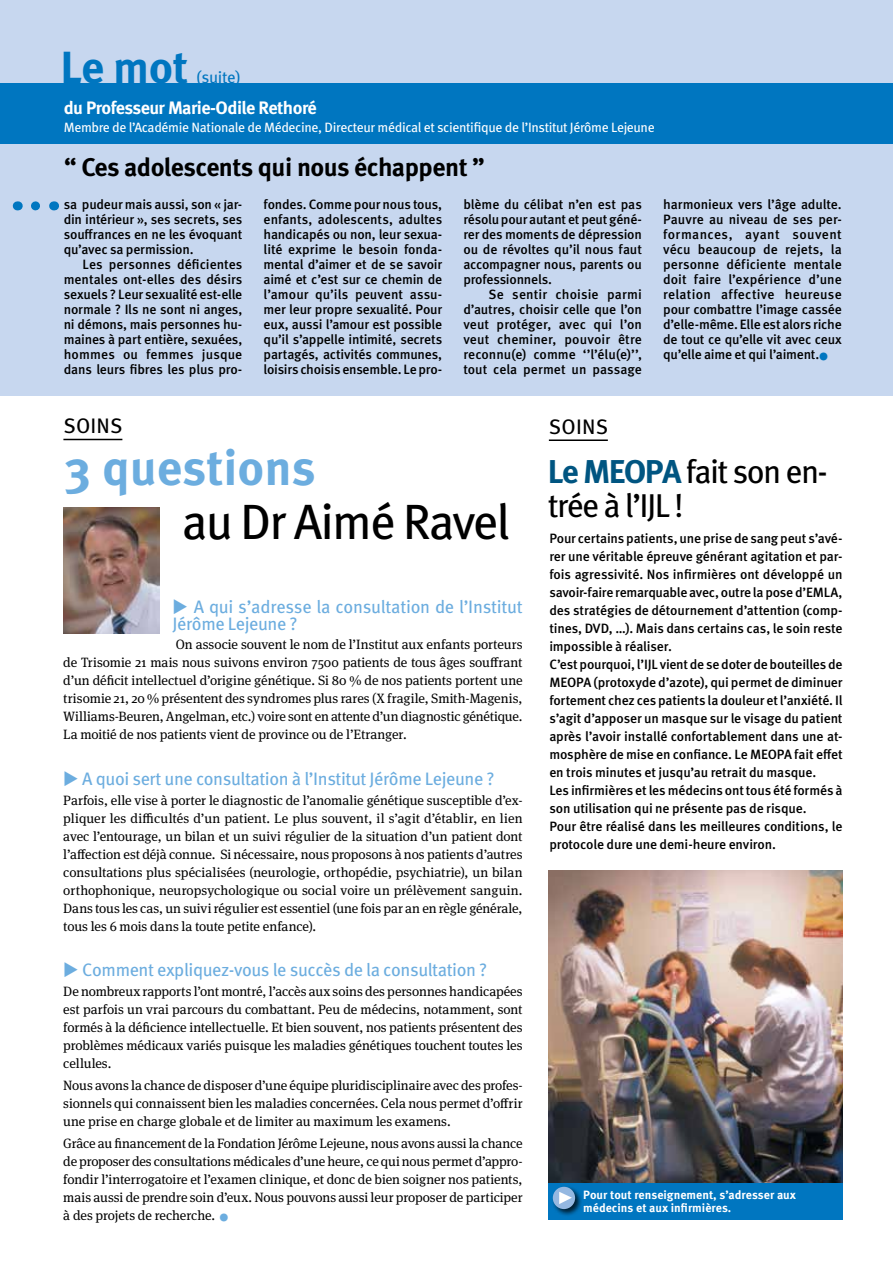
<style>
.page{position:relative;width:893px;height:1263px;background:#fff}
.page>*{position:absolute;margin:0;border:0;box-sizing:border-box;transform-origin:0 0}
.t1{font:49.5px "Meta OT";color:#000}
.t2{font:700 49.5px "Meta OT";color:#6caddf}
.t3{font:700 45px "Meta OT";color:#0076c0}
.t4{font:33px/34.5px "Meta OT";color:#000}
.t5{font:700 25.5px "Meta OT";letter-spacing:-.02em;color:#000}
.t6{font:21px "Meta OT";letter-spacing:.01em;color:#000}
.t7{font:18px/16.5px "Meta OT";letter-spacing:-.025em;color:#6caddf}
.t8{font:700 18px "Meta OT";letter-spacing:-.03em;color:#fff}
.t9{font:16.5px "Meta OT";color:#0076c0}
.t10{font:500 13.5px/15px "Meta OT";letter-spacing:-.015em;color:#000;text-align:justify}
.t11{font:13.5px/18px "Meta Serif OT";letter-spacing:-.01em;color:#000;text-align:justify}
.t12{font:13.5px "Meta OT";letter-spacing:-.025em;color:#fff}
.t13{font:700 12px/13.5px "Meta OT";color:#fff}
.s1{font-family:"Meta Serif OT";font-weight:400;font-size:22.5px;color:#0076c0}
.s2{font-size:22.5px;color:#6caddf}
.s3{font-weight:700;color:#005581}
</style>
<div class="page">
<hr style="left:63px;top:439px;width:59px;height:1px;background:#000">
<img style="left:549px;top:870px;width:294px;height:313px">
<hr style="left:549px;top:439px;width:59px;height:2px;background:#000">
<div style="left:549px;top:1183px;width:294px;height:36px;background:#0076c0"></div>
<div style="left:0;top:0;width:893px;height:395px;background:#c7d7ef"></div>
<div style="left:551px;top:1185px;width:31px;height:31px;background:#000;opacity:.75"></div>
<div style="left:553px;top:1187px;width:22px;height:22px;background:#95b8e1;border-radius:50%"></div>
<img style="left:63px;top:508px;width:97px;height:126px">
<div style="left:0;top:83px;width:893px;height:60px;background:#0076c0"></div>
<svg style="left:559px;top:1192px;width:13px;height:12px"></svg>
<svg style="left:35px;top:201px;width:5px;height:9px"></svg>
<h2 class="t3" style="left:61px;top:39px;width:129px">Le mot</h2>
<p class="t9" style="left:197px;top:67px;width:45px">(suite)</p>
<h3 class="t8" style="left:64px;top:96px;width:255px">du Professeur Marie-Odile Rethoré</h3>
<p class="t12" style="left:64px;top:119px;width:592px">Membre de l’Académie Nationale de Médecine, Directeur médical et scientifique de l’Institut Jérôme Lejeune</p>
<h3 class="t5" style="left:64px;top:151px;width:422px">“ Ces adolescents qui nous échappent ”</h3>
<p class="t10" style="left:64px;top:197px;width:180px">sa pudeur mais aussi, son « jar&shy;din intérieur », ses secrets, ses souffrances en ne les évoquant qu’avec sa permission.</p>
<p class="t10" style="left:64px;top:257px;width:180px;text-indent:19px">Les personnes déficientes mentales ont-elles des désirs sexuels ? Leur sexualité est-elle normale ? Ils ne sont ni anges, ni démons, mais personnes hu&shy;maines à part entière, sexuées, hommes ou femmes jusque dans leurs fibres les plus pro-</p>
<p class="t10" style="left:264px;top:197px;width:180px">fondes. Comme pour nous tous, enfants, adolescents, adultes handicapés ou non, leur sexua&shy;lité exprime le besoin fonda&shy;mental d’aimer et de se savoir aimé et c’est sur ce chemin de l’amour qu’ils peuvent assu&shy;mer leur propre sexualité. Pour eux, aussi l’amour est possible qu’il s’appelle intimité, secrets partagés, activités communes, loisirs choisis ensemble. Le pro-</p>
<p class="t10" style="left:463px;top:197px;width:180px">blème du célibat n’en est pas résolu pour autant et peut géné&shy;rer des moments de dépression ou de révoltes qu’il nous faut accompagner nous, parents ou professionnels.</p>
<p class="t10" style="left:463px;top:287px;width:180px;text-indent:25px">Se sentir choisie parmi d’autres, choisir celle que l’on veut protéger, avec qui l’on veut cheminer, pouvoir être reconnu(e) comme ‘’l’élu(e)’’, tout cela permet un passage</p>
<p class="t10" style="left:663px;top:197px;width:180px">harmonieux vers l’âge adulte.<br>Pauvre au niveau de ses per&shy;formances, ayant souvent vécu beaucoup de rejets, la personne déficiente mentale doit faire l’expérience d’une relation affective heureuse pour combattre l’image cassée d’elle-même. Elle est alors riche de tout ce qu’elle vit avec ceux qu’elle aime et qui l’aiment.<span class="s1">•</span></p>
<h3 class="t6" style="left:63px;top:413px;width:61px">SOINS</h3>
<h1 class="t2" style="left:64px;top:437px;width:254px">3 questions</h1>
<h1 class="t1" style="left:182px;top:492px;width:330px">au Dr Aimé Ravel</h1>
<h3 class="t7" style="left:173px;top:599px;width:352px">◆ A qui s’adresse la consultation de l’Institut<br>Jérôme Lejeune ?</h3>
<p class="t11" style="left:63px;top:636px;width:461px;text-indent:112px">On associe souvent le nom de l’Institut aux enfants porteurs de Trisomie 21 mais nous suivons environ 7500 patients de tous âges souffrant d’un déficit intellectuel d’origine génétique. Si 80 % de nos patients portent une trisomie 21, 20 % présentent des syndromes plus rares (X fragile, Smith-Magenis, Williams-Beuren, Angelman, etc.) voire sont en attente d’un diagnostic génétique.<br>La moitié de nos patients vient de province ou de l’Etranger.</p>
<h3 class="t7" style="left:63px;top:771px;width:433px">◆ A quoi sert une consultation à l’Institut Jérôme Lejeune ?</h3>
<p class="t11" style="left:63px;top:791px;width:461px">Parfois, elle vise à porter le diagnostic de l’anomalie génétique susceptible d’ex&shy;pliquer les difficultés d’un patient. Le plus souvent, il s’agit d’établir, en lien avec l’entourage, un bilan et un suivi régulier de la situation d’un patient dont l’affection est déjà connue. Si nécessaire, nous proposons à nos patients d’autres consultations plus spécialisées (neurologie, orthopédie, psychiatrie), un bilan orthophonique, neuropsychologique ou social voire un prélèvement sanguin.<br>Dans tous les cas, un suivi régulier est essentiel (une fois par an en règle générale, tous les 6 mois dans la toute petite enfance).</p>
<h3 class="t7" style="left:63px;top:962px;width:425px">◆ Comment expliquez-vous le succès de la consultation ?</h3>
<p class="t11" style="left:63px;top:982px;width:461px">De nombreux rapports l’ont montré, l’accès aux soins des personnes handicapées est parfois un vrai parcours du combattant. Peu de médecins, notamment, sont formés à la déficience intellectuelle. Et bien souvent, nos patients présentent des problèmes médicaux variés puisque les maladies génétiques touchent toutes les cellules.</p>
<p class="t11" style="left:63px;top:1077px;width:461px">Nous avons la chance de disposer d’une équipe pluridisciplinaire avec des profes&shy;sionnels qui connaissent bien les maladies concernées. Cela nous permet d’offrir une prise en charge globale et de limiter au maximum les examens.</p>
<p class="t11" style="left:63px;top:1135px;width:461px">Grâce au financement de la Fondation Jérôme Lejeune, nous avons aussi la chance de proposer des consultations médicales d’une heure, ce qui nous permet d’appro&shy;fondir l’interrogatoire et l’examen clinique, et donc de bien soigner nos patients, mais aussi de prendre soin d’eux. Nous pouvons aussi leur proposer de participer à des projets de recherche. <span class="s2">•</span></p>
<h3 class="t6" style="left:549px;top:414px;width:61px">SOINS</h3>
<h3 class="t4" style="left:548px;top:454px;width:282px"><span class="s3">Le MEOPA</span> fait son en&shy;trée à l’IJL !</h3>
<p class="t10" style="left:549px;top:529px;width:295px;line-height:18px;text-align:left">Pour certains patients, une prise de sang peut s’avé&shy;rer une véritable épreuve générant agitation et par&shy;fois agressivité. Nos infirmières ont développé un savoir-faire remarquable avec, outre la pose d’EMLA, des stratégies de détournement d’attention (comp&shy;tines, DVD, …). Mais dans certains cas, le soin reste impossible à réaliser.<br>C’est pourquoi, l’IJL vient de se doter de bouteilles de MEOPA (protoxyde d’azote), qui permet de diminuer fortement chez ces patients la douleur et l’anxiété. Il s’agit d’apposer un masque sur le visage du patient après l’avoir installé confortablement dans une at&shy;mosphère de mise en confiance. Le MEOPA fait effet en trois minutes et jusqu’au retrait du masque.<br>Les infirmières et les médecins ont tous été formés à son utilisation qui ne présente pas de risque.<br>Pour être réalisé dans les meilleures conditions, le protocole dure une demi-heure environ.</p>
<p class="t13" style="left:583px;top:1188px;width:214px">Pour tout renseignement, s’adresser aux médecins et aux infirmières.</p>
</div>
